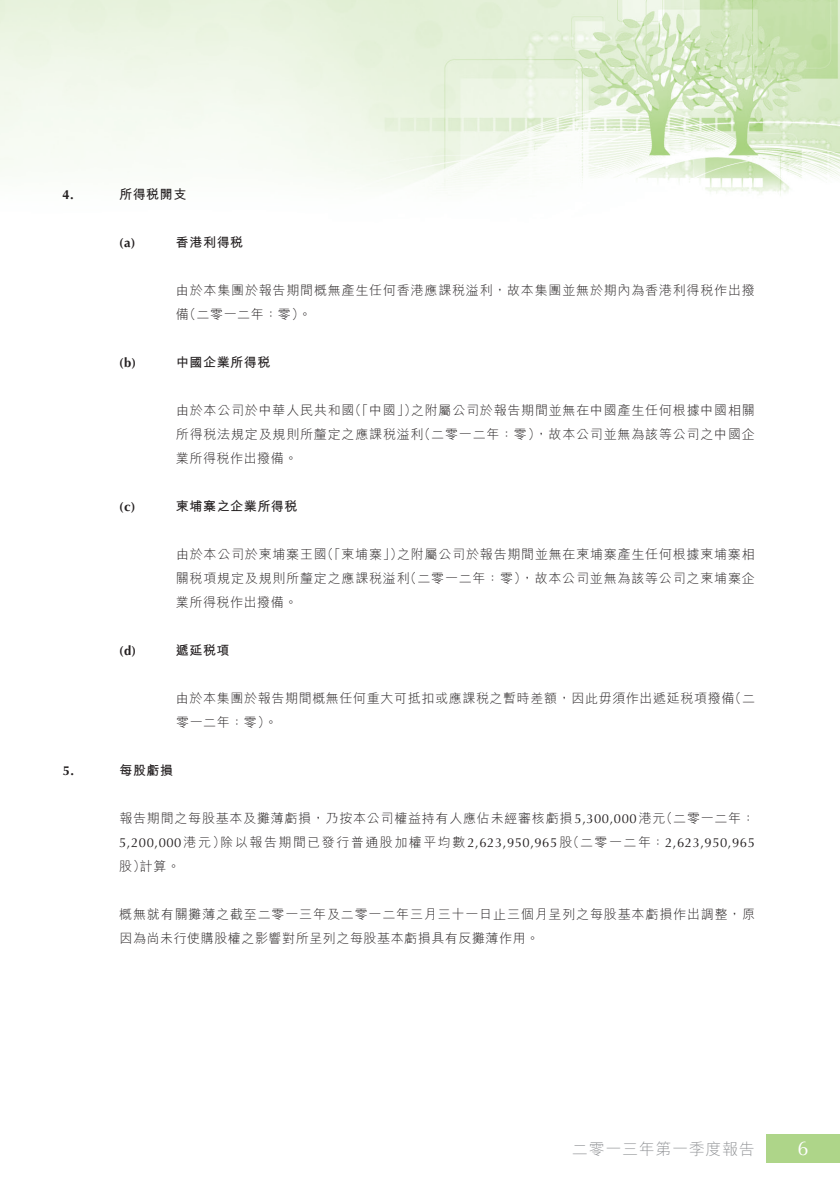
<style>
.page{position:relative;width:840px;height:1191px;background:#fff}
.page>*{position:absolute;margin:0;border:0;box-sizing:border-box;transform-origin:0 0}
.t1{font:20px "Optima";color:#fff}
.t2{font:300 16px "M Hei HK";letter-spacing:.04em;color:#939598}
.t3{font:300 13px/24px "M Hei HK";letter-spacing:.06em;color:#231f20}
.t4{font:13px "Optima";letter-spacing:.04em;color:#231f20}
.t5{font:700 13px "M Hei HK";letter-spacing:.04em;color:#231f20}
.t6{font:700 13px "Optima";color:#231f20}
.s1{font-family:"Optima";font-weight:400}
.s2{font-family:"M Hei HK";font-weight:300}
</style>
<div class="page">
<img style="left:1px;top:0;width:838px;height:1163px">
<img style="left:0;top:0;width:1px;height:1191px">
<div style="left:765px;top:1134px;width:74px;height:28px;background:#aed589"></div>
<p class="t6" style="left:62px;top:187px;width:13px">4.</p>
<p class="t5" style="left:119px;top:184px;width:69px">所得稅開支</p>
<p class="t6" style="left:119px;top:235px;width:18px">(a)</p>
<p class="t5" style="left:176px;top:232px;width:69px">香港利得稅</p>
<p class="t3" style="left:176px;top:277px;width:580px">由於本集團於報告期間概無產生任何香港應課稅溢利，故本集團並無於期內為香港利得稅作出撥備（二零一二年：零）。</p>
<p class="t6" style="left:119px;top:355px;width:18px">(b)</p>
<p class="t5" style="left:176px;top:352px;width:96px">中國企業所得稅</p>
<p class="t3" style="left:176px;top:397px;width:580px;text-align:justify">由於本公司於中華人民共和國（「中國」）之附屬公司於報告期間並無在中國產生任何根據中國相關所得稅法規定及規則所釐定之應課稅溢利（二零一二年：零），故本公司並無為該等公司之中國企業所得稅作出撥備。</p>
<p class="t6" style="left:119px;top:499px;width:18px">(c)</p>
<p class="t5" style="left:176px;top:496px;width:123px">柬埔寨之企業所得稅</p>
<p class="t3" style="left:176px;top:541px;width:580px;text-align:justify">由於本公司於柬埔寨王國（「柬埔寨」）之附屬公司於報告期間並無在柬埔寨產生任何根據柬埔寨相關稅項規定及規則所釐定之應課稅溢利（二零一二年：零），故本公司並無為該等公司之柬埔寨企業所得稅作出撥備。</p>
<p class="t6" style="left:119px;top:643px;width:18px">(d)</p>
<p class="t5" style="left:176px;top:640px;width:55px">遞延稅項</p>
<p class="t3" style="left:176px;top:685px;width:580px">由於本集團於報告期間概無任何重大可抵扣或應課稅之暫時差額，因此毋須作出遞延稅項撥備（二零一二年：零）。</p>
<p class="t6" style="left:63px;top:763px;width:13px">5.</p>
<p class="t5" style="left:119px;top:760px;width:55px">每股虧損</p>
<p class="t3" style="left:119px;top:805px;width:636px">報告期間之每股基本及攤薄虧損，乃按本公司權益持有人應佔未經審核虧損 <span class="s1">5,300,000</span> 港元（二零一二年：</p>
<p class="t4" style="left:119px;top:835px;width:637px">5,200,000 <span class="s2">港元）除以報告期間已發行普通股加權平均數</span> 2,623,950,965 <span class="s2">股（二零一二年：</span>2,623,950,965</p>
<p class="t3" style="left:119px;top:853px;width:62px">股）計算。</p>
<p class="t3" style="left:119px;top:901px;width:637px">概無就有關攤薄之截至二零一三年及二零一二年三月三十一日止三個月呈列之每股基本虧損作出調整，原因為尚未行使購股權之影響對所呈列之每股基本虧損具有反攤薄作用。</p>
<p class="t2" style="left:571px;top:1137px;width:184px">二零一三年第一季度報告</p>
<h1 class="t1" style="left:797px;top:1137px;width:13px">6</h1>
</div>
